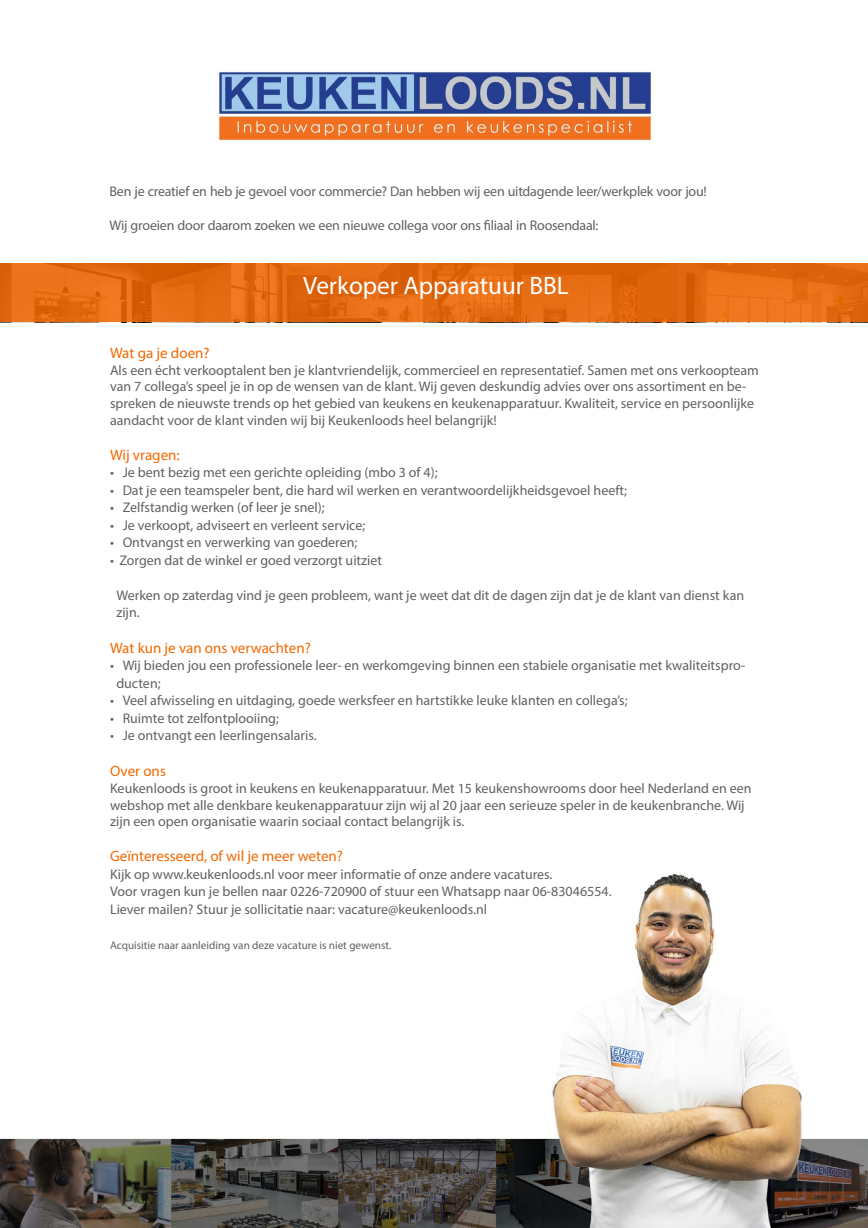
<style>
.page{position:relative;width:868px;height:1228px;background:#fff}
.page>*{position:absolute;margin:0;border:0;box-sizing:border-box;transform-origin:0 0}
.t1{font:25.2px "Myriad Pro";color:#fff}
.t2{font:15.05px "Myriad Pro";color:#f46800}
.t3{font:15.05px "Myriad Pro";color:#f26803}
.t4{font:15.05px "Myriad Pro";color:#f26600}
.t5{font:14px/16.8px "Myriad Pro";color:#616161}
.t6{font:11.2px "Myriad Pro";color:#616161}
</style>
<div class="page">
<img style="left:0;top:874px;width:868px;height:354px">
<svg style="left:0;top:263px;width:868px;height:59px;background:#e46a11"></svg>
<img style="left:218px;top:71px;width:434px;height:70px">
<p class="t5" style="left:110px;top:183px;width:599px">Ben je creatief en heb je gevoel voor commercie? Dan hebben wij een uitdagende leer/werkplek voor jou!</p>
<p class="t5" style="left:110px;top:216px;width:490px">Wij groeien door daarom zoeken we een nieuwe collega voor ons filiaal in Roosendaal:</p>
<h1 class="t1" style="left:303px;top:270px;width:267px">Verkoper Apparatuur BBL</h1>
<p class="t4" style="left:110px;top:343px;width:101px">Wat ga je doen?</p>
<p class="t5" style="left:110px;top:361px;width:650px">Als een écht verkooptalent ben je klantvriendelijk, commercieel en representatief. Samen met ons verkoopteam van 7 collega’s speel je in op de wensen van de klant. Wij geven deskundig advies over ons assortiment en be&shy;spreken de nieuwste trends op het gebied van keukens en keukenapparatuur. Kwaliteit, service en persoonlijke aandacht voor de klant vinden wij bij Keukenloods heel belangrijk!</p>
<p class="t4" style="left:110px;top:445px;width:71px">Wij vragen:</p>
<p class="t5" style="left:110px;top:464px;width:329px">• Je bent bezig met een gerichte opleiding (mbo 3 of 4);</p>
<p class="t5" style="left:110px;top:481px;width:519px">• Dat je een teamspeler bent, die hard wil werken en verantwoordelijkheidsgevoel heeft;</p>
<p class="t5" style="left:110px;top:499px;width:216px">• Zelfstandig werken (of leer je snel);</p>
<p class="t5" style="left:110px;top:516px;width:257px">• Je verkoopt, adviseert en verleent service;</p>
<p class="t5" style="left:110px;top:534px;width:249px">• Ontvangst en verwerking van goederen;</p>
<p class="t5" style="left:110px;top:551px;width:274px">• Zorgen dat de winkel er goed verzorgt uitziet</p>
<p class="t5" style="left:116px;top:586px;width:629px;line-height:17.5px">Werken op zaterdag vind je geen probleem, want je weet dat dit de dagen zijn dat je de klant van dienst kan zijn.</p>
<p class="t2" style="left:110px;top:639px;width:202px">Wat kun je van ons verwachten?</p>
<p class="t5" style="left:116px;top:657px;width:631px;line-height:17.5px;text-indent:-6px">• Wij bieden jou een professionele leer- en werkomgeving binnen een stabiele organisatie met kwaliteitspro&shy;ducten;</p>
<p class="t5" style="left:110px;top:692px;width:519px">• Veel afwisseling en uitdaging, goede werksfeer en hartstikke leuke klanten en collega’s;</p>
<p class="t5" style="left:110px;top:710px;width:170px">• Ruimte tot zelfontplooiing;</p>
<p class="t5" style="left:110px;top:727px;width:208px">• Je ontvangt een leerlingensalaris.</p>
<p class="t2" style="left:110px;top:762px;width:57px">Over ons</p>
<p class="t5" style="left:110px;top:779px;width:643px">Keukenloods is groot in keukens en keukenapparatuur. Met 15 keukenshowrooms door heel Nederland en een webshop met alle denkbare keukenapparatuur zijn wij al 20 jaar een serieuze speler in de keukenbranche. Wij zijn een open organisatie waarin sociaal contact belangrijk is.</p>
<p class="t3" style="left:110px;top:847px;width:234px">Geïnteresseerd, of wil je meer weten?</p>
<p class="t5" style="left:110px;top:865px;width:503px;line-height:17.5px">Kijk op www.keukenloods.nl voor meer informatie of onze andere vacatures.<br>Voor vragen kun je bellen naar 0226-720900 of stuur een Whatsapp naar 06-83046554.<br>Liever mailen? Stuur je sollicitatie naar: vacature@keukenloods.nl</p>
<p class="t6" style="left:110px;top:938px;width:283px">Acquisitie naar aanleiding van deze vacature is niet gewenst.</p>
</div>
